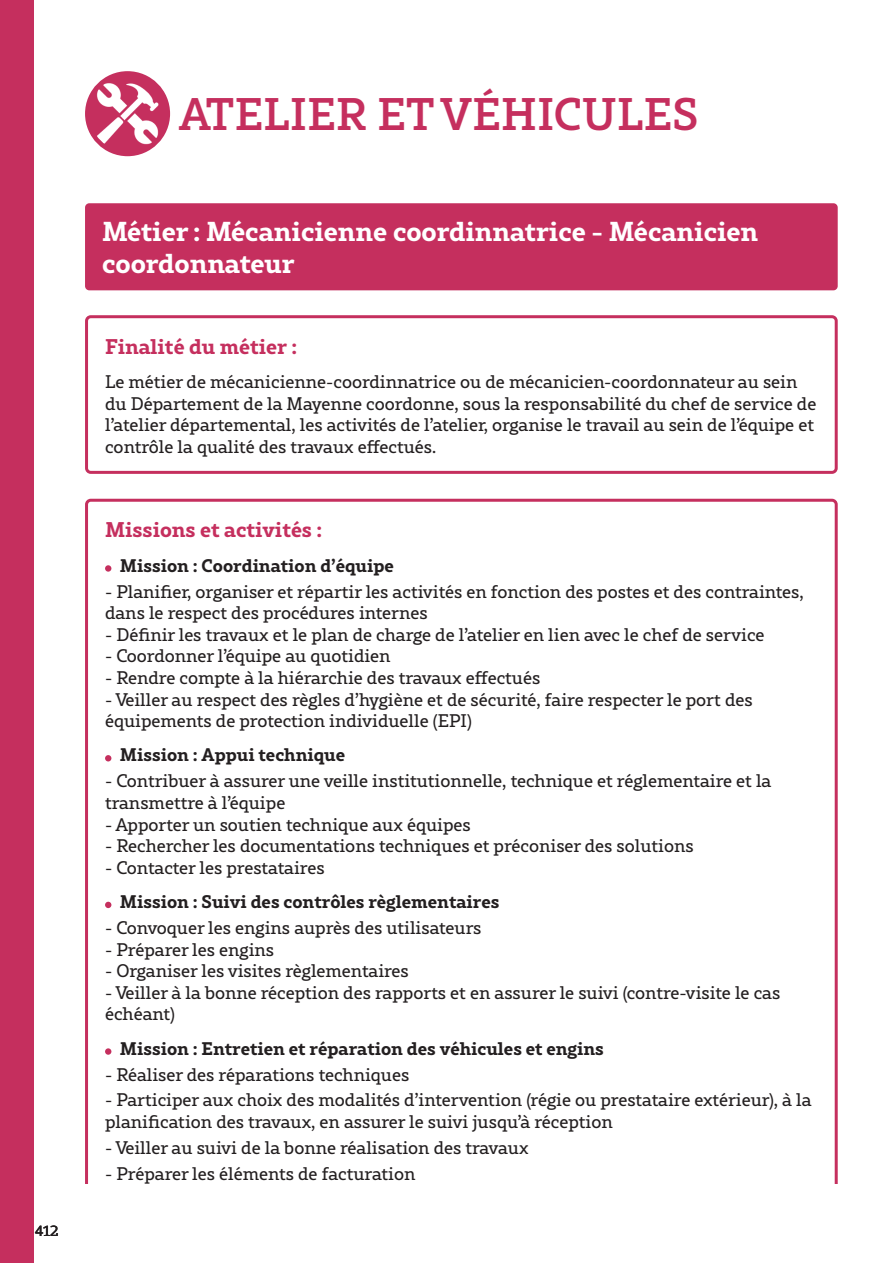
<style>
.page{position:relative;width:893px;height:1263px;background:#fff}
.page>*{position:absolute;margin:0;border:0;box-sizing:border-box;transform-origin:0 0}
.t1{font:500 45px "Rival Slab";letter-spacing:.01em;color:#c52f5e}
.t2{font:700 27px/32.4px "Rival Slab";color:#fff}
.t3{font:700 21px "Rival Slab";color:#c52f5e}
.t4{font:18px/21.6px "Rival Slab";color:#231f20}
.t5{font:700 18px "Rival Slab";color:#231f20}
.t6{font:15px "Rival Slab";color:#231f20}
</style>
<div class="page">
<div style="left:0;top:0;width:34px;height:1263px;background:#c52f5e"></div>
<div style="left:87px;top:73px;width:81px;height:81px;background:#c52f5e;border-radius:50%"></div>
<img style="left:96px;top:82px;width:63px;height:64px">
<div style="left:85px;top:71px;width:85px;height:85px;border:4px solid #c52f5e;border-radius:50%"></div>
<div style="left:85px;top:203px;width:753px;height:87px;background:#c52f5e;border-radius:4px"></div>
<div style="left:85px;top:315px;width:753px;height:159px;border:3px solid #c52f5e;border-radius:4px"></div>
<div style="left:105px;top:565px;width:6px;height:7px;background:#c52f5e;border-radius:50%"></div>
<svg style="left:105px;top:755px;width:6px;height:6px"></svg>
<svg style="left:105px;top:902px;width:6px;height:6px"></svg>
<div style="left:105px;top:1048px;width:6px;height:7px;background:#c52f5e;border-radius:50%"></div>
<p class="t6" style="left:35px;top:1220px;width:25px">412</p>
<p class="t1" style="left:179px;top:81px;width:521px">ATELIER ET VÉHICULES</p>
<p class="t2" style="left:102px;top:214px;width:658px">Métier : Mécanicienne coordinnatrice - Mécanicien coordonnateur</p>
<p class="t3" style="left:105px;top:330px;width:194px">Finalité du métier :</p>
<p class="t4" style="left:105px;top:371px;width:713px">Le métier de mécanicienne-coordinnatrice ou de mécanicien-coordonnateur au sein du Département de la Mayenne coordonne, sous la responsabilité du chef de service de l’atelier départemental, les activités de l’atelier, organise le travail au sein de l’équipe et contrôle la qualité des travaux effectués.</p>
<p class="t3" style="left:105px;top:514px;width:219px">Missions et activités :</p>
<p class="t5" style="left:120px;top:551px;width:275px">Mission : Coordination d’équipe</p>
<p class="t4" style="left:105px;top:580px;width:700px">- Planifier, organiser et répartir les activités en fonction des postes et des contraintes, dans le respect des procédures internes</p>
<p class="t4" style="left:105px;top:623px;width:661px">- Définir les travaux et le plan de charge de l’atelier en lien avec le chef de service</p>
<p class="t4" style="left:105px;top:645px;width:287px">- Coordonner l’équipe au quotidien</p>
<p class="t4" style="left:105px;top:666px;width:437px">- Rendre compte à la hiérarchie des travaux effectués</p>
<p class="t4" style="left:105px;top:688px;width:649px">- Veiller au respect des règles d’hygiène et de sécurité, faire respecter le port des équipements de protection individuelle (EPI)</p>
<p class="t5" style="left:120px;top:741px;width:227px">Mission : Appui technique</p>
<p class="t4" style="left:105px;top:770px;width:668px">- Contribuer à assurer une veille institutionnelle, technique et réglementaire et la transmettre à l’équipe</p>
<p class="t4" style="left:105px;top:813px;width:367px">- Apporter un soutien technique aux équipes</p>
<p class="t4" style="left:105px;top:835px;width:590px">- Rechercher les documentations techniques et préconiser des solutions</p>
<p class="t4" style="left:105px;top:856px;width:221px">- Contacter les prestataires</p>
<p class="t5" style="left:120px;top:888px;width:381px">Mission : Suivi des contrôles règlementaires</p>
<p class="t4" style="left:105px;top:916px;width:378px">- Convoquer les engins auprès des utilisateurs</p>
<p class="t4" style="left:105px;top:938px;width:171px">- Préparer les engins</p>
<p class="t4" style="left:105px;top:960px;width:305px">- Organiser les visites règlementaires</p>
<p class="t4" style="left:105px;top:981px;width:677px">- Veiller à la bonne réception des rapports et en assurer le suivi (contre-visite le cas échéant)</p>
<p class="t5" style="left:120px;top:1034px;width:485px">Mission : Entretien et réparation des véhicules et engins</p>
<p class="t4" style="left:105px;top:1063px;width:306px">- Réaliser des réparations techniques</p>
<p class="t4" style="left:105px;top:1089px;width:708px">- Participer aux choix des modalités d’intervention (régie ou prestataire extérieur), à la planification des travaux, en assurer le suivi jusqu’à réception</p>
<p class="t4" style="left:105px;top:1136px;width:425px">- Veiller au suivi de la bonne réalisation des travaux</p>
<p class="t4" style="left:105px;top:1162px;width:312px">- Préparer les éléments de facturation</p>
</div>
